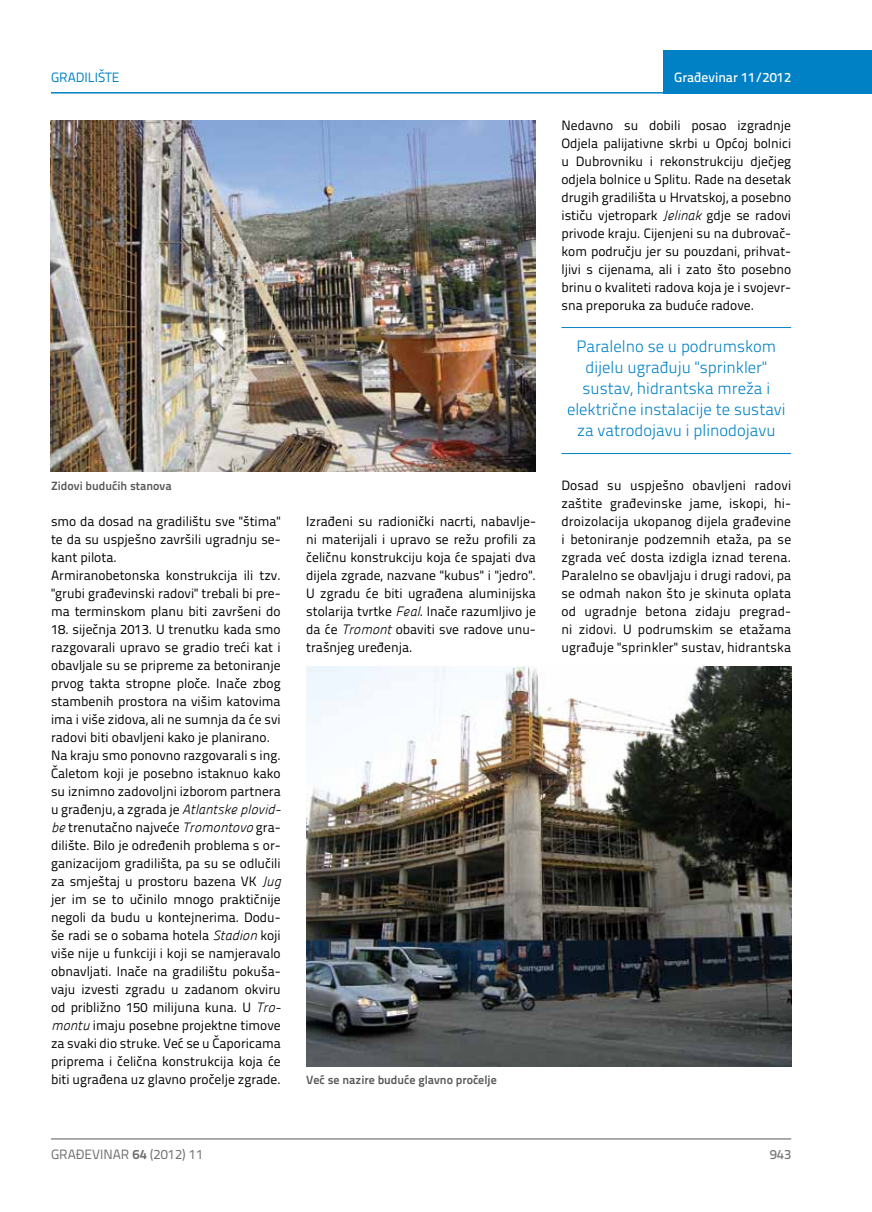
<style>
.page{position:relative;width:872px;height:1212px;background:#fff}
.page>*{position:absolute;margin:0;border:0;box-sizing:border-box;transform-origin:0 0}
.t1{font:300 16.5px/21px "Titillium Text 22 L";color:#0081c6;text-align:center}
.t2{font:13.5px/18px "Titillium Text 22 L";color:#000;text-align:justify}
.t3{font:13.5px "Titillium Text 22 L";color:#6d6e71}
.t4{font:500 13.5px "Titillium Text 22 L";color:#fff}
.t5{font:13.5px "Titillium Text 22 L";color:#0081c6}
.t6{font:500 13.5px "Titillium Text 22 L";color:#797a7d}
.t7{font:700 12px "Titillium Text 22 L";color:#58595b}
.s1{font-family:"Panefresco 250 wt";font-style:italic}
.s2{font-weight:700}
</style>
<div class="page">
<hr style="left:51px;top:1139px;width:740px;height:1px;background:#58595b">
<div style="left:663px;top:50px;width:209px;height:44px;background:#0081c6"></div>
<hr style="left:51px;top:92px;width:821px;height:2px;background:#0081c6">
<hr style="left:561px;top:327px;width:230px;height:1px;background:#0081c6">
<hr style="left:561px;top:453px;width:230px;height:1px;background:#0081c6">
<img style="left:51px;top:121px;width:485px;height:351px">
<img style="left:306px;top:666px;width:485px;height:400px">
<p class="t5" style="left:51px;top:68px;width:70px">GRADILIŠTE</p>
<p class="t4" style="left:674px;top:67px;width:118px">Građevinar 11/2012</p>
<p class="t2" style="left:561px;top:115px;width:231px">Nedavno su dobili posao izgradnje Odjela palijativne skrbi u Općoj bolnici u Dubrovniku i rekonstrukciju dječjeg odjela bolnice u Splitu. Rade na desetak drugih gradilišta u Hrvatskoj, a posebno ističu vjetropark <span class="s1">Jelinak</span> gdje se radovi privode kraju. Cijenjeni su na dubrovač&shy;kom području jer su pouzdani, prihvat&shy;ljivi s cijenama, ali i zato što posebno brinu o kvaliteti radova koja je i svojevr&shy;sna preporuka za buduće radove.</p>
<p class="t1" style="left:567px;top:335px;width:220px">Paralelno se u podrumskom dijelu ugrađuju "sprinkler" sustav, hidrantska mreža i električne instalacije te sustavi za vatrodojavu i plinodojavu</p>
<p class="t7" style="left:51px;top:476px;width:122px">Zidovi budućih stanova</p>
<p class="t2" style="left:51px;top:511px;width:231px;text-align:left">smo da dosad na gradilištu sve "štima" te da su uspješno završili ugradnju se&shy;kant pilota.<br>Armiranobetonska konstrukcija ili tzv. "grubi građevinski radovi" trebali bi pre&shy;ma terminskom planu biti završeni do</p>
<p class="t2" style="left:51px;top:619px;width:231px;text-align:left">18. siječnja 2013. U trenutku kada smo razgovarali upravo se gradio treći kat i obavljale su se pripreme za betoniranje prvog takta stropne ploče. Inače zbog stambenih prostora na višim katovima ima i više zidova, ali ne sumnja da će svi radovi biti obavljeni kako je planirano.<br>Na kraju smo ponovno razgovarali s ing.<br>Čaletom koji je posebno istaknuo kako su iznimno zadovoljni izborom partnera u građenju, a zgrada je <span class="s1">Atlantske plovid&shy;be</span> trenutačno najveće <span class="s1">Tromontovo</span> gra&shy;dilište. Bilo je određenih problema s or&shy;ganizacijom gradilišta, pa su se odlučili za smještaj u prostoru bazena VK <span class="s1">Jug </span>jer im se to učinilo mnogo praktičnije negoli da budu u kontejnerima. Dodu&shy;še radi se o sobama hotela <span class="s1">Stadion</span> koji više nije u funkciji i koji se namjeravalo obnavljati. Inače na gradilištu pokuša&shy;vaju izvesti zgradu u zadanom okviru od približno 150 milijuna kuna. U <span class="s1">Tro&shy;montu</span> imaju posebne projektne timove za svaki dio struke. Već se u Čaporicama priprema i čelična konstrukcija koja će biti ugrađena uz glavno pročelje zgrade.</p>
<p class="t2" style="left:306px;top:511px;width:231px">Izrađeni su radionički nacrti, nabavlje&shy;ni materijali i upravo se režu profili za čeličnu konstrukciju koja će spajati dva dijela zgrade, nazvane "kubus" i "jedro".<br>U zgradu će biti ugrađena aluminijska stolarija tvrtke <span class="s1">Feal</span>. Inače razumljivo je da će <span class="s1">Tromont</span> obaviti sve radove unu&shy;trašnjeg uređenja.</p>
<p class="t7" style="left:306px;top:1071px;width:192px">Već se nazire buduće glavno pročelje</p>
<p class="t2" style="left:561px;top:475px;width:231px">Dosad su uspješno obavljeni radovi zaštite građevinske jame, iskopi, hi&shy;droizolacija ukopanog dijela građevine i betoniranje podzemnih etaža, pa se zgrada već dosta izdigla iznad terena.<br>Paralelno se obavljaju i drugi radovi, pa se odmah nakon što je skinuta oplata od ugradnje betona zidaju pregrad&shy;ni zidovi. U podrumskim se etažama ugrađuje "sprinkler" sustav, hidrantska</p>
<p class="t3" style="left:51px;top:1144px;width:154px">GRAĐEVINAR <span class="s2">64</span> (2012) 11</p>
<p class="t6" style="left:769px;top:1144px;width:23px">943</p>
</div>
